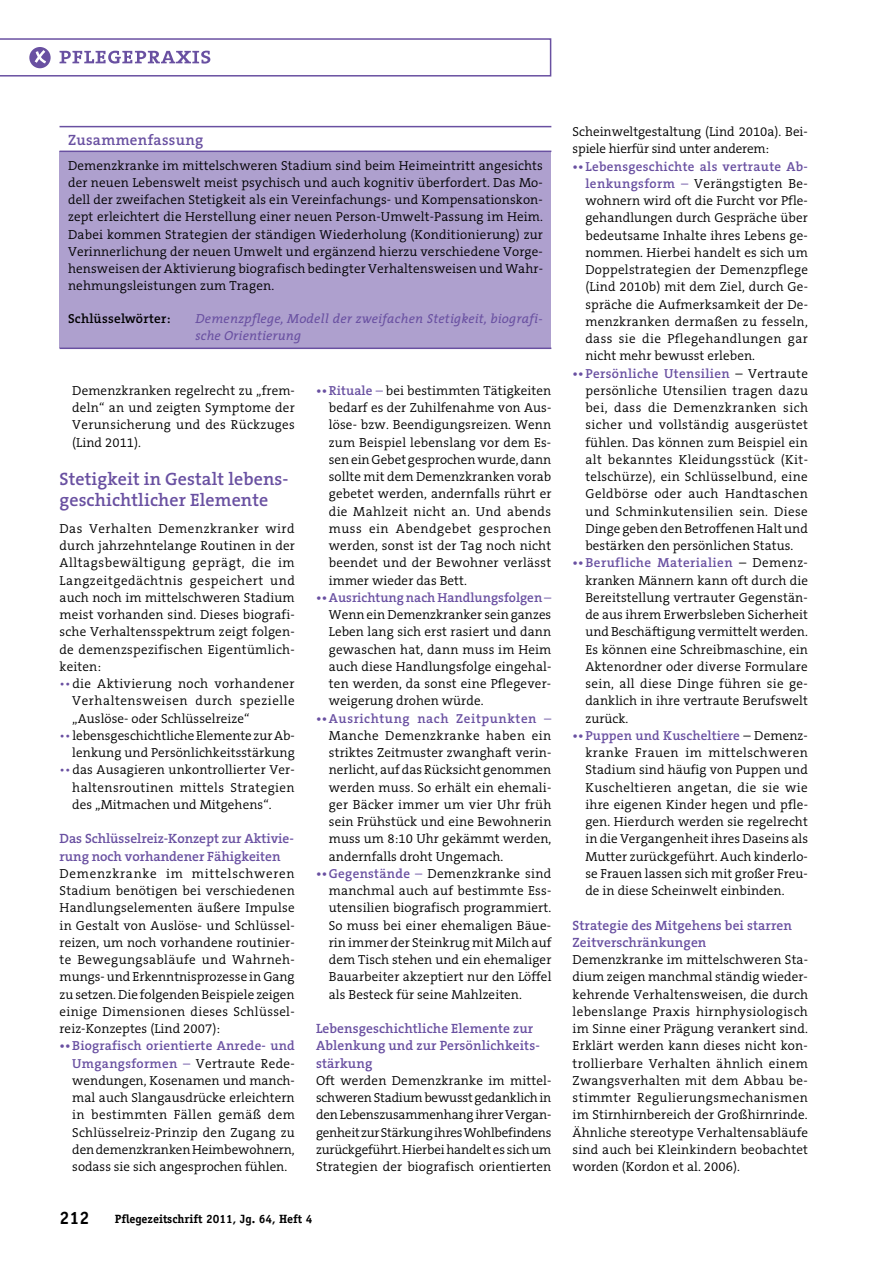
<style>
.page{position:relative;width:893px;height:1263px;background:#fff}
.page>*{position:absolute;margin:0;border:0;box-sizing:border-box;transform-origin:0 0}
.t1{font:600 18px/21px "The Serif B6";letter-spacing:.005em;color:#6950a1}
.t2{font:700 18px "Officina Serif LT";color:#000}
.t3{font:600 15px "The Serif B6";letter-spacing:.02em;color:#6950a1}
.t4{font:600 13.5px/17.2px "The Serif B6";letter-spacing:.005em;color:#6950a1}
.t5{font:300 13.2px/17.2px "The Serif B4";letter-spacing:.005em;color:#000;text-align:justify}
.t6{font:600 13.2px "The Serif B6";letter-spacing:.02em;color:#6950a1}
.t7{font:italic 13.2px/17.2px "The Serif";letter-spacing:.015em;color:#6950a1}
.t8{font:600 13.2px "The Serif B6";color:#6950a1}
.t9{font:600 13.2px "The Serif B6";letter-spacing:.045em;color:#6950a1}
.t10{font:600 13.2px "The Serif B6";letter-spacing:.02em;color:#000}
.t11{font:700 12px "Officina Serif LT";color:#000}
.s1{color:#6950a1}
.s2{font-family:"The Serif B6";font-weight:600;color:#6950a1}
.s3{font-family:"The Serif B4";font-weight:300}
.s4{font-family:"The Serif B4";font-weight:300;color:#000}
</style>
<div class="page">
<svg style="left:0;top:38px;width:551px;height:39px"></svg>
<div style="left:60px;top:151px;width:491px;height:197px;background:#aea0ce"></div>
<hr style="left:60px;top:126px;width:491px;height:1px;background:#6950a1">
<hr style="left:60px;top:151px;width:491px;height:1px;background:#6950a1">
<hr style="left:60px;top:348px;width:491px;height:1px;background:#6950a1">
<p class="t3" style="left:68px;top:131px;width:137px">Zusammenfassung</p>
<p class="t5" style="left:68px;top:157px;width:476px">Demenzkranke im mittelschweren Stadium sind beim Heimeintritt angesichts der neuen Lebenswelt meist psychisch und auch kognitiv überfordert. Das Mo&shy;dell der zweifachen Stetigkeit als ein Vereinfachungs- und Kompensationskon&shy;zept erleichtert die Herstellung einer neuen Person-Umwelt-Passung im Heim.<br>Dabei kommen Strategien der ständigen Wiederholung (Konditionierung) zur Verinnerlichung der neuen Umwelt und ergänzend hierzu verschiedene Vorge&shy;hensweisen der Aktivierung biografisch bedingter Verhaltensweisen und Wahr&shy;nehmungsleistungen zum Tragen.</p>
<p class="t10" style="left:68px;top:311px;width:104px">Schlüsselwörter:</p>
<p class="t7" style="left:196px;top:310px;width:349px">Demenzpflege, Modell der zweifachen Stetigkeit, biografi&shy;sche Orientierung</p>
<p class="t5" style="left:72px;top:382px;width:224px">Demenzkranken regelrecht zu „frem&shy;deln“ an und zeigten Symptome der Verunsicherung und des Rückzuges (Lind 2011).</p>
<h1 class="t1" style="left:60px;top:469px;width:230px">Stetigkeit in Gestalt lebens&shy;geschichtlicher Elemente</h1>
<p class="t5" style="left:60px;top:520px;width:237px">Das Verhalten Demenzkranker wird durch jahrzehntelange Routinen in der Alltagsbewältigung geprägt, die im Langzeitgedächtnis gespeichert und auch noch im mittelschweren Stadium meist vorhanden sind. Dieses biografi&shy;sche Verhaltensspektrum zeigt folgen&shy;de demenzspezifischen Eigentümlich&shy;keiten:</p>
<p class="t5" style="left:72px;top:675px;width:224px;text-indent:-13px"><span class="s1">••</span> die Aktivierung noch vorhandener Verhaltensweisen durch spezielle „Auslöse- oder Schlüsselreize“</p>
<p class="t5" style="left:60px;top:727px;width:237px;text-align:right"><span class="s1">••</span> lebensgeschichtliche Elemente zur Ab&shy;lenkung und Persönlichkeitsstärkung</p>
<p class="t5" style="left:72px;top:762px;width:224px;text-indent:-13px"><span class="s1">••</span> das Ausagieren unkontrollierter Ver&shy;haltensroutinen mittels Strategien des „Mitmachen und Mitgehens“.</p>
<p class="t4" style="left:60px;top:831px;width:236px">Das Schlüsselreiz-Konzept zur Aktivie&shy;rung noch vorhandener Fähigkeiten</p>
<p class="t5" style="left:60px;top:865px;width:237px">Demenzkranke im mittelschweren Stadium benötigen bei verschiedenen Handlungselementen äußere Impulse in Gestalt von Auslöse- und Schlüssel&shy;reizen, um noch vorhandene routinier&shy;te Bewegungsabläufe und Wahrneh&shy;mungs- und Erkenntnisprozesse in Gang zu setzen. Die folgenden Beispiele zeigen einige Dimensionen dieses Schlüssel&shy;reiz-Konzeptes (Lind 2007):</p>
<p class="t6" style="left:60px;top:1039px;width:237px">•• Biografisch orientierte Anrede- und</p>
<p class="t5" style="left:72px;top:1055px;width:224px"><span class="s2">Umgangsformen</span> <span class="s1">–</span> Vertraute Rede&shy;wendungen, Kosenamen und manch&shy;mal auch Slangausdrücke erleichtern in bestimmten Fällen gemäß dem Schlüsselreiz-Prinzip den Zugang zu den demenzkranken Heimbewohnern, sodass sie sich angesprochen fühlen.</p>
<p class="t5" style="left:329px;top:382px;width:224px;text-indent:-13px"><span class="s2">•• Rituale</span> <span class="s1">–</span> bei bestimmten Tätigkeiten bedarf es der Zuhilfenahme von Aus&shy;löse- bzw. Beendigungsreizen. Wenn zum Beispiel lebenslang vor dem Es&shy;sen ein Gebet gesprochen wurde, dann sollte mit dem Demenzkranken vorab gebetet werden, andernfalls rührt er die Mahlzeit nicht an. Und abends muss ein Abendgebet gesprochen werden, sonst ist der Tag noch nicht beendet und der Bewohner verlässt immer wieder das Bett.</p>
<p class="t8" style="left:316px;top:590px;width:237px">•• Ausrichtung nach Handlungsfolgen <span class="s3">–</span></p>
<p class="t5" style="left:329px;top:606px;width:224px">Wenn ein Demenzkranker sein ganzes Leben lang sich erst rasiert und dann gewaschen hat, dann muss im Heim auch diese Handlungsfolge eingehal&shy;ten werden, da sonst eine Pflegever&shy;weigerung drohen würde.</p>
<p class="t9" style="left:316px;top:711px;width:237px">•• Ausrichtung nach Zeitpunkten <span class="s3">–</span></p>
<p class="t5" style="left:329px;top:727px;width:224px">Manche Demenzkranke haben ein striktes Zeitmuster zwanghaft verin&shy;nerlicht, auf das Rücksicht genommen werden muss. So erhält ein ehemali&shy;ger Bäcker immer um vier Uhr früh sein Frühstück und eine Bewohnerin muss um 8:10 Uhr gekämmt werden, andernfalls droht Ungemach.</p>
<p class="t5" style="left:329px;top:865px;width:224px;text-indent:-13px"><span class="s2">•• Gegenstände</span> <span class="s1">–</span> Demenzkranke sind manchmal auch auf bestimmte Ess&shy;utensilien biografisch programmiert.<br>So muss bei einer ehemaligen Bäue&shy;rin immer der Steinkrug mit Milch auf dem Tisch stehen und ein ehemaliger Bauarbeiter akzeptiert nur den Löffel als Besteck für seine Mahlzeiten.</p>
<p class="t4" style="left:316px;top:1020px;width:225px">Lebensgeschichtliche Elemente zur<br>Ablenkung und zur Persönlichkeits&shy;stärkung</p>
<p class="t5" style="left:316px;top:1072px;width:237px">Oft werden Demenzkranke im mittel&shy;schweren Stadium bewusst gedanklich in den Lebenszusammenhang ihrer Vergan&shy;genheit zur Stärkung ihres Wohlbefindens zurückgeführt. Hierbei handelt es sich um Strategien der biografisch orientierten</p>
<h1 class="t2" style="left:60px;top:1206px;width:32px">212</h1>
<p class="t11" style="left:115px;top:1212px;width:199px">Pflegezeitschrift 2011, Jg. 64, Heft 4</p>
<p class="t5" style="left:573px;top:123px;width:237px">Scheinweltgestaltung (Lind 2010a). Bei&shy;spiele hierfür sind unter anderem:</p>
<p class="t6" style="left:573px;top:159px;width:237px">•• Lebensgeschichte als vertraute Ab-</p>
<p class="t5" style="left:585px;top:175px;width:224px"><span class="s2">lenkungsform</span> <span class="s1">–</span> Verängstigten Be&shy;wohnern wird oft die Furcht vor Pfle&shy;gehandlungen durch Gespräche über bedeutsame Inhalte ihres Lebens ge&shy;nommen. Hierbei handelt es sich um Doppelstrategien der Demenzpflege (Lind 2010b) mit dem Ziel, durch Ge&shy;spräche die Aufmerksamkeit der De&shy;menzkranken dermaßen zu fesseln, dass sie die Pflegehandlungen gar nicht mehr bewusst erleben.</p>
<p class="t6" style="left:573px;top:366px;width:237px">•• Persönliche Utensilien <span class="s4">– Vertraute</span></p>
<p class="t5" style="left:585px;top:382px;width:224px">persönliche Utensilien tragen dazu bei, dass die Demenzkranken sich sicher und vollständig ausgerüstet fühlen. Das können zum Beispiel ein alt bekanntes Kleidungsstück (Kit&shy;telschürze), ein Schlüsselbund, eine Geldbörse oder auch Handtaschen und Schminkutensilien sein. Diese Dinge geben den Betroffenen Halt und bestärken den persönlichen Status.</p>
<p class="t6" style="left:573px;top:556px;width:237px">•• Berufliche Materialien <span class="s4">– Demenz-</span></p>
<p class="t5" style="left:585px;top:572px;width:224px">kranken Männern kann oft durch die Bereitstellung vertrauter Gegenstän&shy;de aus ihrem Erwerbsleben Sicherheit und Beschäftigung vermittelt werden.<br>Es können eine Schreibmaschine, ein Aktenordner oder diverse Formulare sein, all diese Dinge führen sie ge&shy;danklich in ihre vertraute Berufswelt zurück.</p>
<p class="t6" style="left:573px;top:728px;width:237px">•• Puppen und Kuscheltiere <span class="s4">– Demenz-</span></p>
<p class="t5" style="left:585px;top:744px;width:224px">kranke Frauen im mittelschweren Stadium sind häufig von Puppen und Kuscheltieren angetan, die sie wie ihre eigenen Kinder hegen und pfle&shy;gen. Hierdurch werden sie regelrecht in die Vergangenheit ihres Daseins als Mutter zurückgeführt. Auch kinderlo&shy;se Frauen lassen sich mit großer Freu&shy;de in diese Scheinwelt einbinden.</p>
<p class="t4" style="left:573px;top:917px;width:221px">Strategie des Mitgehens bei starren<br>Zeitverschränkungen</p>
<p class="t5" style="left:573px;top:951px;width:237px">Demenzkranke im mittelschweren Sta&shy;dium zeigen manchmal ständig wieder&shy;kehrende Verhaltensweisen, die durch lebenslange Praxis hirnphysiologisch im Sinne einer Prägung verankert sind.<br>Erklärt werden kann dieses nicht kon&shy;trollierbare Verhalten ähnlich einem Zwangsverhalten mit dem Abbau be&shy;stimmter Regulierungsmechanismen im Stirnhirnbereich der Großhirnrinde.<br>Ähnliche stereotype Verhaltensabläufe sind auch bei Kleinkindern beobachtet worden (Kordon et al. 2006).</p>
</div>
